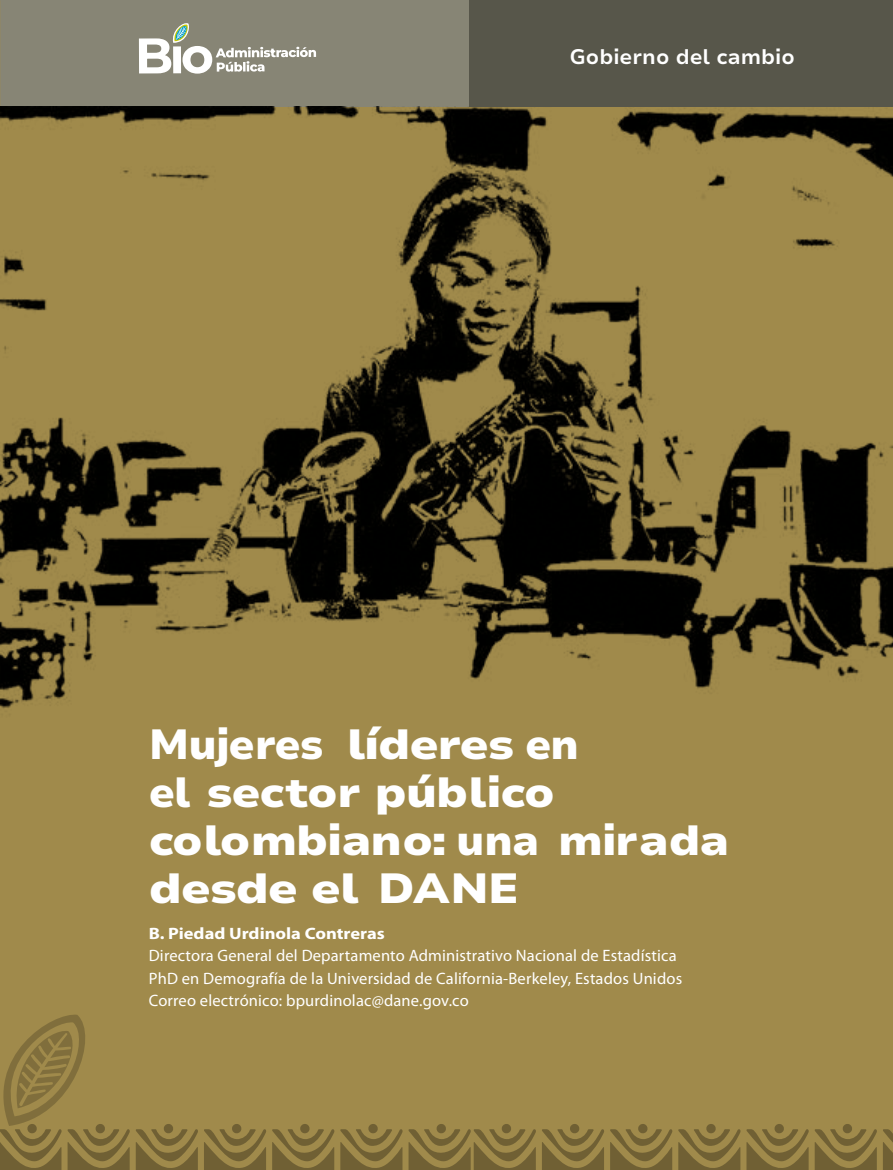
<style>
.page{position:relative;width:893px;height:1170px;background:#fff}
.page>*{position:absolute;margin:0;border:0;box-sizing:border-box;transform-origin:0 0}
.t1{font:900 42px/48px "Nunito Sans 7 pt";letter-spacing:-.025em;color:#fff}
.t2{font:700 21px "Nunito Sans 7 pt";color:#fff}
.t3{font:16.5px/22.5px "Myriad Pro";letter-spacing:.01em;color:#fff}
.t4{font:700 16.5px "Myriad Pro";color:#fff;scale:1.12 1}
</style>
<div class="page">
<div style="left:0;top:0;width:893px;height:1169px;background:#a08a4b"></div>
<div style="left:0;top:0;width:470px;height:106px;background:#878575"></div>
<svg style="left:136px;top:1124px;width:62px;height:45px"></svg>
<svg style="left:204px;top:1124px;width:62px;height:45px"></svg>
<svg style="left:340px;top:1124px;width:63px;height:45px"></svg>
<svg style="left:272px;top:1124px;width:62px;height:45px"></svg>
<svg style="left:542px;top:1124px;width:62px;height:45px"></svg>
<svg style="left:610px;top:1124px;width:62px;height:45px"></svg>
<svg style="left:678px;top:1124px;width:62px;height:45px"></svg>
<svg style="left:815px;top:1124px;width:62px;height:45px"></svg>
<svg style="left:409px;top:1124px;width:127px;height:45px"></svg>
<svg style="left:746px;top:1124px;width:63px;height:45px"></svg>
<svg style="left:883px;top:1129px;width:10px;height:40px"></svg>
<hr style="left:0;top:753px;width:1px;height:416px;background:#000">
<svg style="left:0;top:1px;width:1px;height:105px"></svg>
<svg style="left:0;top:753px;width:1px;height:142px"></svg>
<svg style="left:0;top:924px;width:130px;height:245px"></svg>
<img style="left:0;top:106px;width:893px;height:603px">
<div style="left:470px;top:0;width:423px;height:106px;background:#57564a"></div>
<svg style="left:139px;top:23px;width:177px;height:51px"></svg>
<p class="t2" style="left:569px;top:41px;width:227px">Gobierno del cambio</p>
<h1 class="t1" style="left:149px;top:719px;width:582px">Mujeres líderes en<br>el sector público colombiano: una mirada desde el DANE</h1>
<p class="t4" style="left:149px;top:922px;width:212px">B. Piedad Urdinola Contreras</p>
<p class="t3" style="left:149px;top:944px;width:535px">Directora General del Departamento Administrativo Nacional de Estadística<br>PhD en Demografía de la Universidad de California-Berkeley, Estados Unidos<br>Correo electrónico: bpurdinolac@dane.gov.co</p>
</div>
